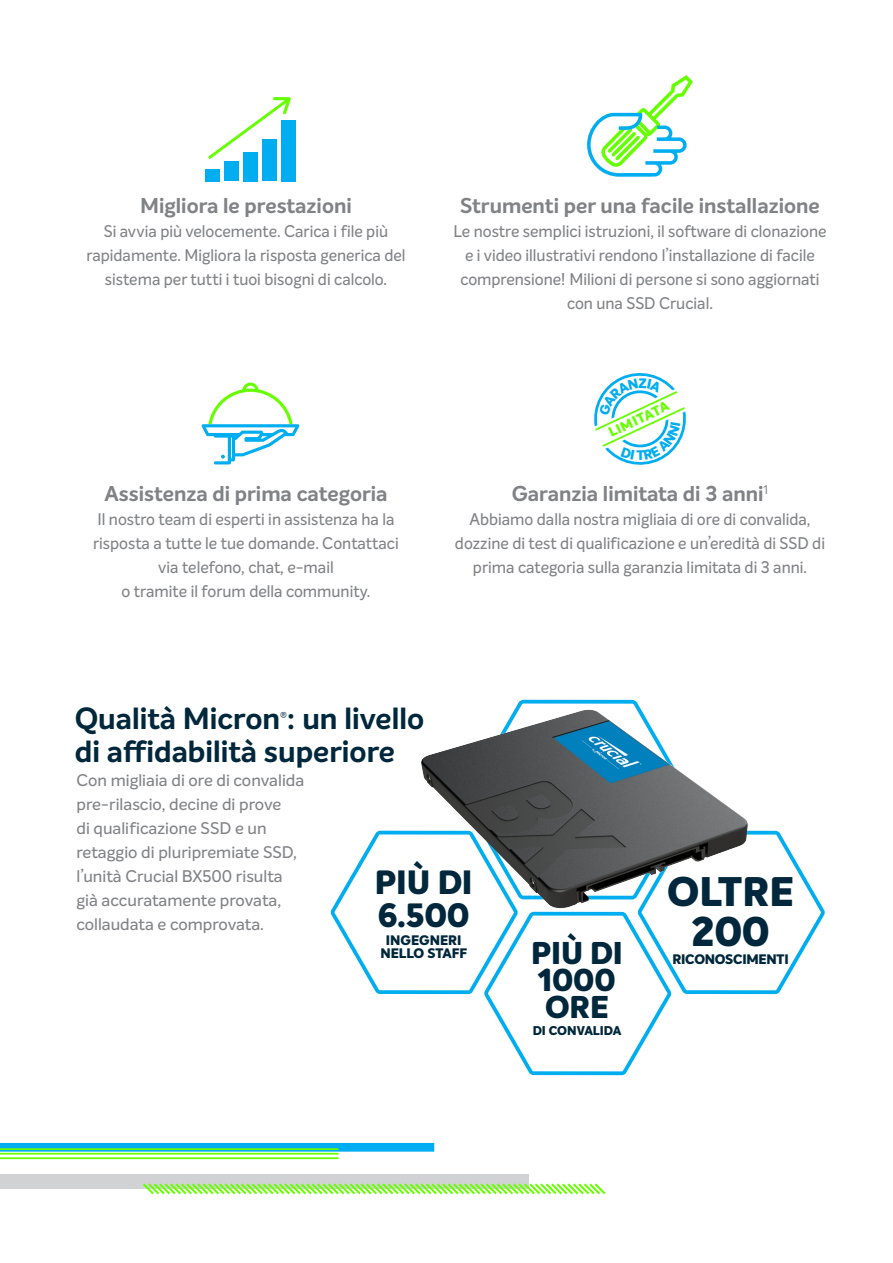
<style>
.page{position:relative;width:893px;height:1263px;background:#fff}
.page>*{position:absolute;margin:0;border:0;box-sizing:border-box;transform-origin:0 0}
.t1{font:800 40.5px/40.5px "Intelo";color:#00273b;text-align:center}
.t2{font:800 33px/33px "Intelo";letter-spacing:-.005em;color:#00273b}
.t3{font:800 30.9px "Intelo";color:#00273b}
.t4{font:700 30px "Intelo";color:#00273b}
.none{font:700 21px "Intelo Alt";color:#808285}
.t5{font:500 16.5px/24px "Intelo Alt";color:#808285;text-align:center;scale:.95 1}
.t6{font:500 16.5px/24px "Intelo Alt";color:#808285}
.t7{font:800 13.5px "Intelo Alt";letter-spacing:-.01em;color:#00273b}
.none-2{font:800 13.5px "Intelo Alt";color:#6f0}
.t8{font:800 12.45px "Intelo Alt";color:#00273b}
.t9{font:12.3px "Intelo";color:#00273b}
</style>
<div class="page">
<svg style="left:331px;top:830px;width:494px;height:245px"></svg>
<svg style="left:515px;top:700px;width:125px;height:8px"></svg>
<img style="left:418px;top:708px;width:334px;height:202px">
<div style="left:0;top:1174px;width:529px;height:15px;background:#d1d2d4"></div>
<div style="left:0;top:1143px;width:434px;height:9px;background:#00adf0"></div>
<svg style="left:143px;top:1183px;width:463px;height:12px"></svg>
<hr style="left:0;top:1157px;width:338px;height:2px;background:#6f0">
<hr style="left:0;top:1153px;width:338px;height:1px;background:#6f0">
<hr style="left:0;top:1148px;width:338px;height:2px;background:#6f0">
<svg style="left:587px;top:75px;width:106px;height:102px"></svg>
<svg style="left:202px;top:383px;width:97px;height:81px"></svg>
<svg style="left:208px;top:97px;width:83px;height:62px"></svg>
<div style="left:205px;top:169px;width:14px;height:12px;background:#00adf0"></div>
<div style="left:224px;top:162px;width:14px;height:19px;background:#00adf0"></div>
<div style="left:243px;top:152px;width:15px;height:29px;background:#00adf0"></div>
<div style="left:263px;top:140px;width:14px;height:41px;background:#00adf0"></div>
<div style="left:282px;top:120px;width:14px;height:61px;background:#00adf0"></div>
<svg style="left:594px;top:373px;width:92px;height:92px"></svg>
<p class="none" style="left:140px;top:192px;width:213px">Migliora le prestazioni</p>
<p class="t5" style="left:86px;top:219px;width:338px">Si avvia più velocemente. Carica i file più rapidamente. Migliora la risposta generica del sistema per tutti i tuoi bisogni di calcolo.</p>
<p class="none" style="left:104px;top:480px;width:285px">Assistenza di prima categoria</p>
<p class="t5" style="left:93px;top:507px;width:323px">Il nostro team di esperti in assistenza ha la risposta a tutte le tue domande. Contattaci via telefono, chat, e-mail<br>o tramite il forum della community.</p>
<p class="none" style="left:460px;top:192px;width:361px">Strumenti per una facile installazione</p>
<p class="t5" style="left:453px;top:219px;width:394px">Le nostre semplici istruzioni, il software di clonazione e i video illustrativi rendono l’installazione di facile comprensione! Milioni di persone si sono aggiornati con una SSD Crucial.</p>
<p class="none-2" style="left:606px;top:425px;width:67px;rotate:-25deg">LIMITATA</p>
<p class="none" style="left:512px;top:480px;width:258px">Garanzia limitata di 3 anni<sup>1</sup></p>
<p class="t5" style="left:455px;top:507px;width:391px">Abbiamo dalla nostra migliaia di ore di convalida, dozzine di test di qualificazione e un’eredità di SSD di prima categoria sulla garanzia limitata di 3 anni.</p>
<p class="t4" style="left:75px;top:699px;width:351px">Qualità Micron : un livello</p>
<p class="t9" style="left:280px;top:708px;width:8px">®</p>
<p class="t4" style="left:75px;top:732px;width:321px">di affidabilità superiore</p>
<p class="t6" style="left:76px;top:768px;width:229px">Con migliaia di ore di convalida pre-rilascio, decine di prove<br>di qualificazione SSD e un retaggio di pluripremiate SSD, l’unità Crucial BX500 risulta già accuratamente provata, collaudata e comprovata.</p>
<p class="t2" style="left:375px;top:867px;width:99px">PIÙ DI<br>6.500</p>
<p class="t7" style="left:386px;top:931px;width:77px">INGEGNERI</p>
<p class="t7" style="left:380px;top:945px;width:88px">NELLO STAFF</p>
<p class="t3" style="left:531px;top:933px;width:93px">PIÙ DI</p>
<p class="t3" style="left:538px;top:960px;width:79px">1000</p>
<p class="t3" style="left:545px;top:987px;width:65px">ORE</p>
<p class="t8" style="left:533px;top:1022px;width:90px">DI CONVALIDA</p>
<p class="t1" style="left:667px;top:873px;width:128px">OLTRE<br>200</p>
<p class="t7" style="left:672px;top:951px;width:118px">RICONOSCIMENTI</p>
</div>
